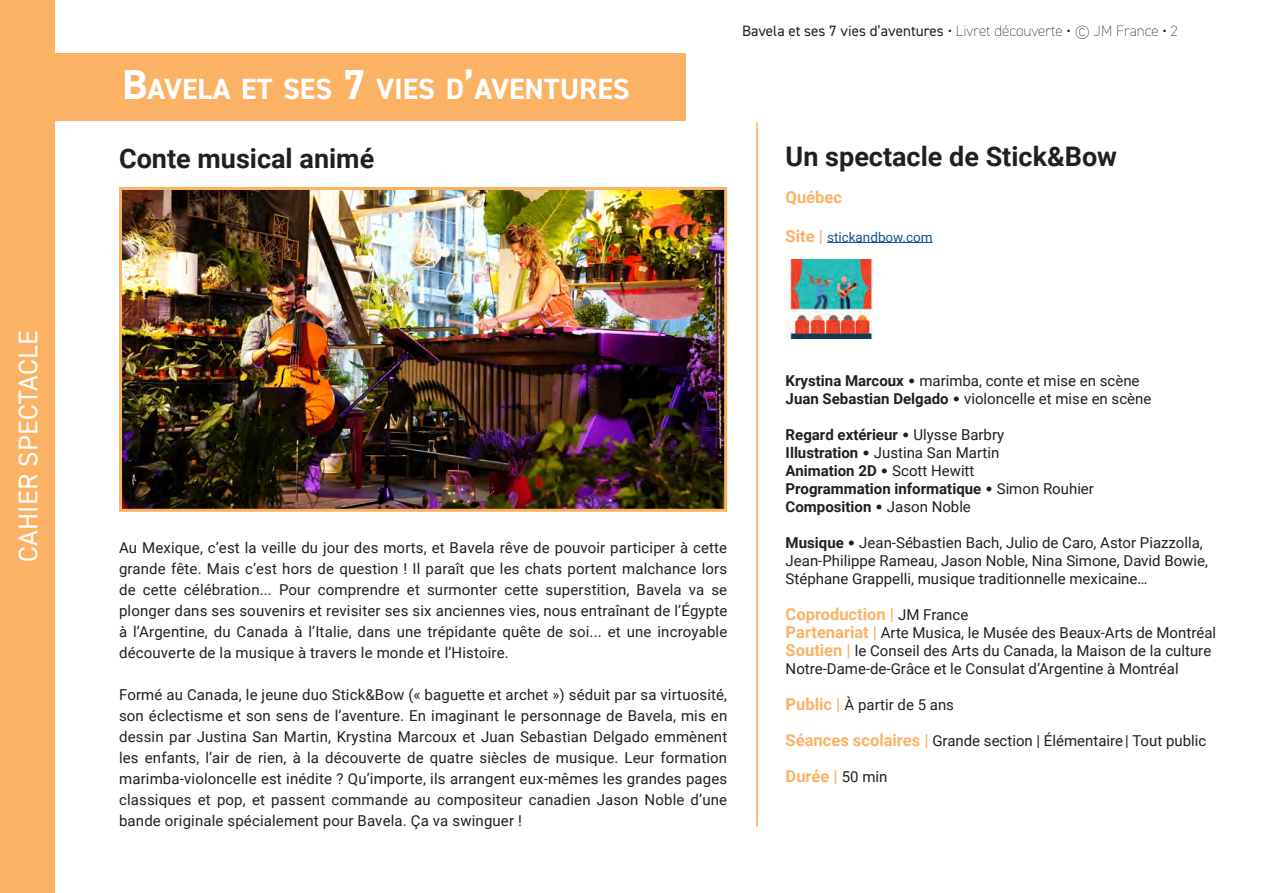
<style>
.page{position:relative;width:1263px;height:893px;background:#fff}
.page>*{position:absolute;margin:0;border:0;box-sizing:border-box;transform-origin:0 0}
.t1{font:700 29.4px "DIN2014";color:#fff}
.t2{font:700 27px "Roboto";color:#231f20}
.t3{font:27px "DIN2014";letter-spacing:.01em;color:#fff}
.t4{font:700 16.5px "Roboto";color:#fbb264}
.t5{font:15px/21px "Roboto";color:#231f20;text-align:justify}
.t6{font:700 15px "Roboto";color:#231f20}
.t7{font:15px "DIN2014";color:#231f20}
.t8{font:13.5px "Roboto";color:#105697}
.s1{font-size:42px}
.s2{font-weight:200}
.s3{font-weight:700;font-size:16.5px;color:#fbb264}
.s4{font-weight:700}
.s5{font-family:"DIN"}
.s6{font-family:"DIN";font-weight:400}
.s7{font-weight:400}
.s8{font-weight:400;font-size:15px;color:#231f20}
</style>
<div class="page">
<div style="left:0;top:0;width:54px;height:893px;background:#fbb264"></div>
<div style="left:54px;top:53px;width:632px;height:68px;background:#fbb264"></div>
<img style="left:123px;top:191px;width:600px;height:317px">
<div style="left:119px;top:187px;width:608px;height:325px;border:3px solid #fbb264"></div>
<hr style="left:827px;top:242px;width:106px;height:1px;background:#105697">
<img style="left:786px;top:259px;width:86px;height:80px">
<hr style="left:756px;top:122px;width:2px;height:705px;background:#fbb264">
<h2 class="t3" style="left:11px;top:562px;width:233px;rotate:-90deg">CAHIER SPECTACLE</h2>
<p class="t1" style="left:122px;top:69px;width:509px"><span class="s1">B</span>AVELA ET SES <span class="s1">7</span> VIES D<span class="s1">’</span>AVENTURES</p>
<p class="t2" style="left:119px;top:139px;width:257px">Conte musical animé</p>
<p class="t7" style="left:742px;top:21px;width:437px">Bavela et ses 7 vies d’aventures • <span class="s2">Livret découverte • © JM France • 2</span></p>
<p class="t2" style="left:786px;top:138px;width:333px">Un spectacle de Stick&amp;Bow</p>
<p class="t4" style="left:786px;top:185px;width:58px">Québec</p>
<p class="t8" style="left:786px;top:227px;width:149px"><span class="s3">Site |</span> stickandbow.com</p>
<p class="t5" style="left:119px;top:537px;width:610px">Au Mexique, c’est la veille du jour des morts, et Bavela rêve de pouvoir participer à cette grande fête. Mais c’est hors de question ! Il paraît que les chats portent malchance lors de cette célébration... Pour comprendre et surmonter cette superstition, Bavela va se plonger dans ses souvenirs et revisiter ses six anciennes vies, nous entraînant de l’Égypte à l’Argentine, du Canada à l’Italie, dans une trépidante quête de soi... et une incroyable découverte de la musique à travers le monde et l’Histoire.</p>
<p class="t5" style="left:119px;top:684px;width:610px">Formé au Canada, le jeune duo Stick&amp;Bow (« baguette et archet ») séduit par sa virtuosité, son éclectisme et son sens de l’aventure. En imaginant le personnage de Bavela, mis en dessin par Justina San Martin, Krystina Marcoux et Juan Sebastian Delgado emmènent les enfants, l’air de rien, à la découverte de quatre siècles de musique. Leur formation marimba-violoncelle est inédite ? Qu’importe, ils arrangent eux-mêmes les grandes pages classiques et pop, et passent commande au compositeur canadien Jason Noble d’une bande originale spécialement pour Bavela. Ça va swinguer !</p>
<p class="t5" style="left:786px;top:369px;width:355px"><span class="s4">Krystina Marcoux</span> <span class="s5">•</span> marimba, conte et mise en scène</p>
<p class="t5" style="left:786px;top:387px;width:367px"><span class="s4">Juan Sebastian Delgado</span> <span class="s5">•</span> violoncelle et mise en scène</p>
<p class="t6" style="left:786px;top:424px;width:220px">Regard extérieur <span class="s6">•</span> <span class="s7">Ulysse Barbry</span></p>
<p class="t5" style="left:786px;top:441px;width:215px"><span class="s4">Illustration</span> <span class="s5">•</span> Justina San Martin</p>
<p class="t6" style="left:786px;top:460px;width:190px">Animation 2D <span class="s6">•</span> <span class="s7">Scott Hewitt</span></p>
<p class="t6" style="left:786px;top:478px;width:310px">Programmation informatique <span class="s6">•</span> <span class="s7">Simon Rouhier</span></p>
<p class="t6" style="left:786px;top:496px;width:187px">Composition <span class="s6">•</span> <span class="s7">Jason Noble</span></p>
<p class="t5" style="left:786px;top:533px;width:424px;line-height:18px;text-align:left"><span class="s4">Musique</span> <span class="s5">•</span> Jean-Sébastien Bach, Julio de Caro, Astor Piazzolla,<br>Jean-Philippe Rameau, Jason Noble, Nina Simone, David Bowie,<br>Stéphane Grappelli, musique traditionnelle mexicaine…</p>
<p class="t4" style="left:786px;top:602px;width:184px">Coproduction | <span class="s8">JM France</span></p>
<p class="t5" style="left:786px;top:621px;width:432px"><span class="s3">Partenariat |</span> Arte Musica, le Musée des Beaux-Arts de Montréal</p>
<p class="t5" style="left:786px;top:641px;width:427px;line-height:18px"><span class="s3">Soutien |</span> le Conseil des Arts du Canada, la Maison de la culture<br>Notre-Dame-de-Grâce et le Consulat d’Argentine à Montréal</p>
<p class="t5" style="left:786px;top:693px;width:170px"><span class="s3">Public |</span> À partir de 5 ans</p>
<p class="t5" style="left:786px;top:729px;width:422px"><span class="s3">Séances scolaires |</span> Grande section | Élémentaire | Tout public</p>
<p class="t4" style="left:786px;top:764px;width:103px">Durée | <span class="s8">50 min</span></p>
</div>
